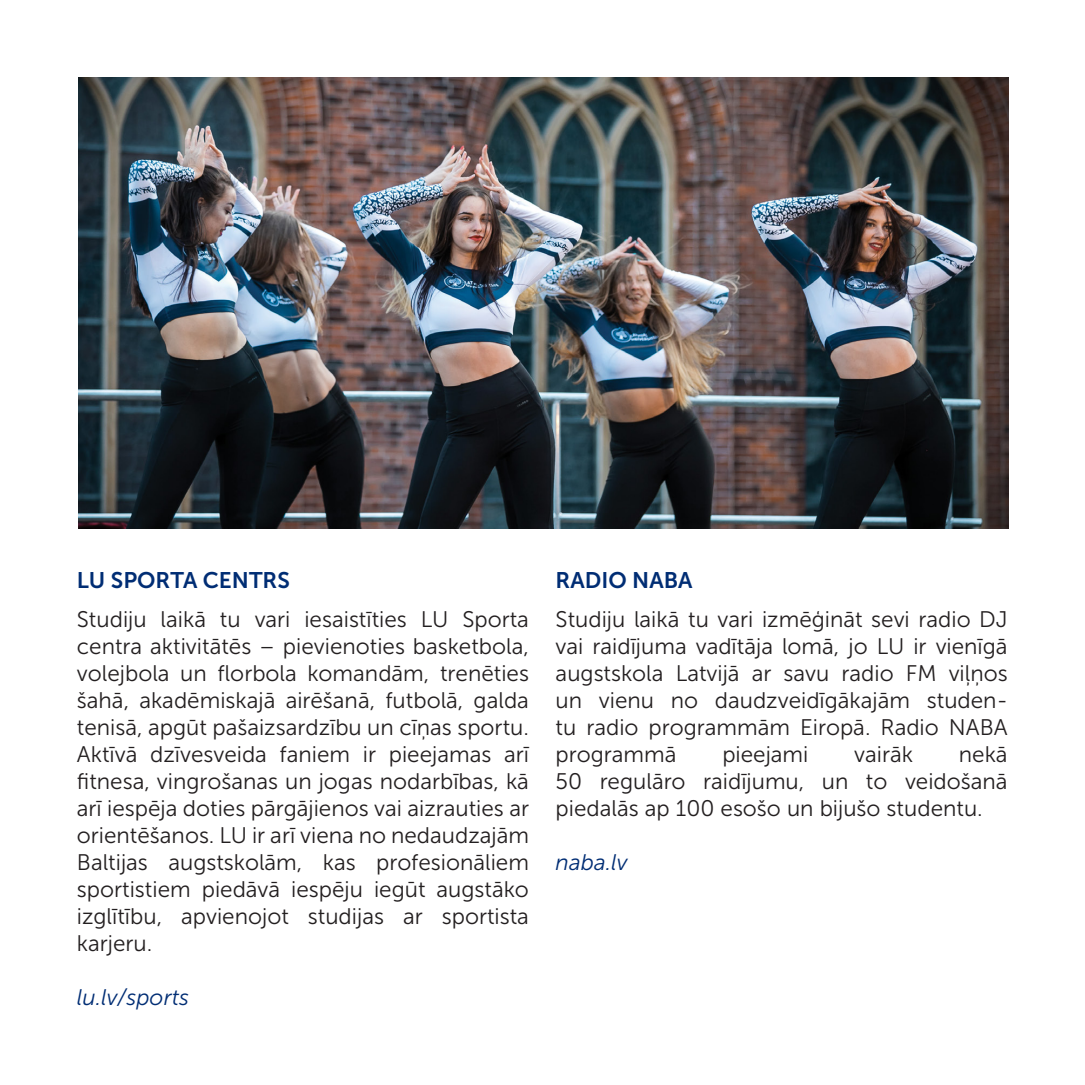
<style>
.page{position:relative;width:1085px;height:1085px;background:#fff}
.page>*{position:absolute;margin:0;border:0;box-sizing:border-box;transform-origin:0 0}
.t1{font:22.5px/27px "Museo Sans 300";color:#231f20;text-align:justify}
.t2{font:22.5px "Museo Sans 700";color:#002d74}
.t3{font:italic 22.5px "Museo Sans 300";color:#002d74}
</style>
<div class="page">
<img style="left:79px;top:78px;width:928px;height:450px">
<p class="t2" style="left:77px;top:567px;width:214px">LU SPORTA CENTRS</p>
<p class="t1" style="left:77px;top:606px;width:453px">Studiju laikā tu vari iesaistīties LU Sporta centra aktivitātēs – pievienoties basketbola, volejbola un florbola komandām, trenēties šahā, akadēmiskajā airēšanā, futbolā, galda tenisā, apgūt pašaizsardzību un cīņas sportu.<br>Aktīvā dzīvesveida faniem ir pieejamas arī fitnesa, vingrošanas un jogas nodarbības, kā arī iespēja doties pārgājienos vai aizrauties ar orientēšanos. LU ir arī viena no nedaudzajām Baltijas augstskolām, kas profesionāliem sportistiem piedāvā iespēju iegūt augstāko izglītību, apvienojot studijas ar sportista karjeru.</p>
<p class="t3" style="left:77px;top:985px;width:114px">lu.lv/sports</p>
<p class="t2" style="left:555px;top:567px;width:138px">RADIO NABA</p>
<p class="t1" style="left:555px;top:606px;width:453px">Studiju laikā tu vari izmēģināt sevi radio DJ vai raidījuma vadītāja lomā, jo LU ir vienīgā augstskola Latvijā ar savu radio FM viļņos un vienu no daudzveidīgākajām studen&shy;tu radio programmām Eiropā. Radio NABA programmā</p>
<p class="t1" style="left:555px;top:741px;width:453px;text-indent:403px">nekā 50 regulāro raidījumu, un to veidošanā piedalās ap 100 esošo un bijušo studentu.</p>
<p class="t3" style="left:555px;top:850px;width:73px">naba.lv</p>
<p class="t1" style="left:722px;top:741px;width:88px">pieejami</p>
<p class="t1" style="left:854px;top:741px;width:60px">vairāk</p>
</div>
